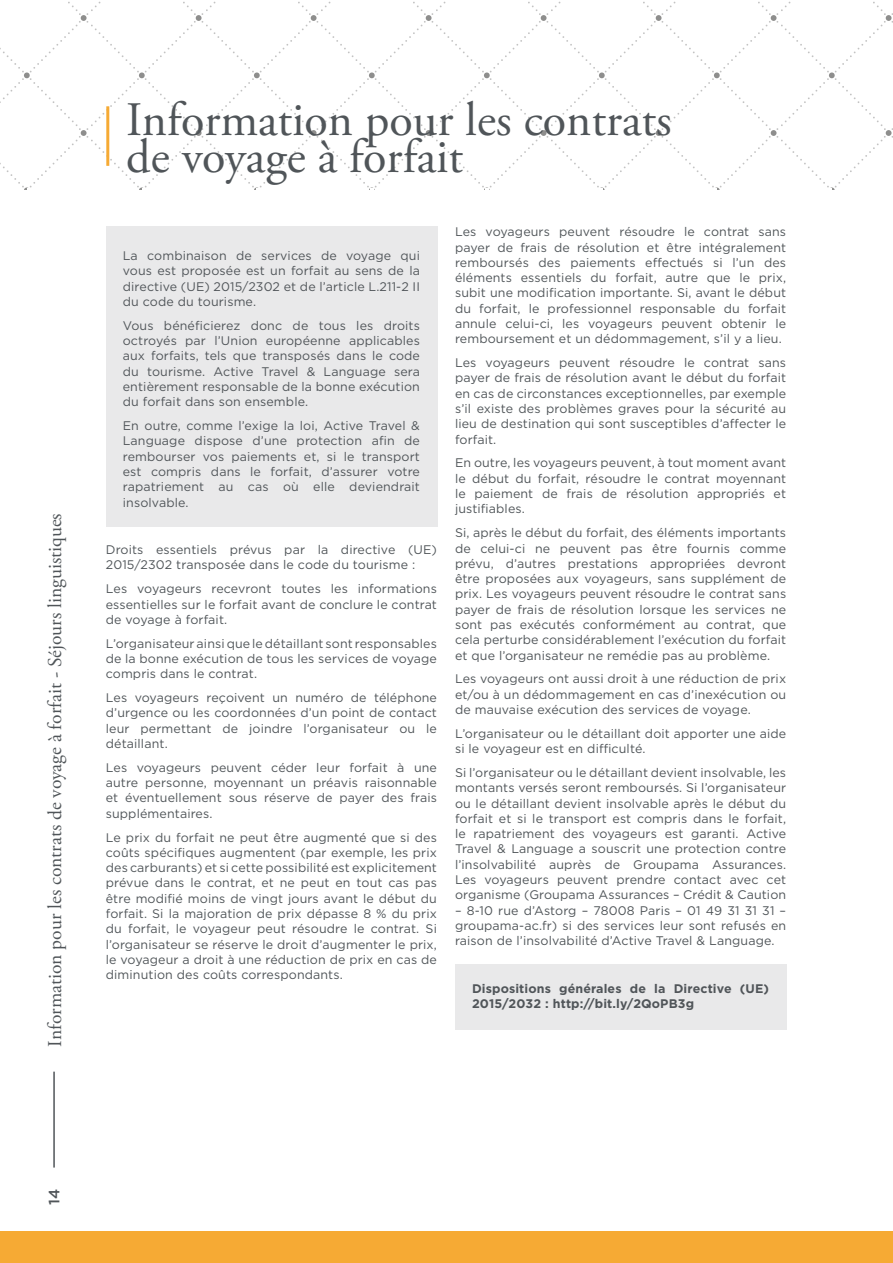
<style>
.page{position:relative;width:893px;height:1263px;background:#fff}
.page>*{position:absolute;margin:0;border:0;box-sizing:border-box;transform-origin:0 0}
.t1{font:48px/37.5px "Adobe Garamond Pro";color:#505559}
.t2{font:19.5px "Adobe Garamond Pro";color:#505559}
.t3{font:500 15px "Gotham";color:#505559}
.t4{font:12.45px/15.3px "Gotham";letter-spacing:.01em;color:#505559;text-align:justify}
.t5{font:700 12.45px/15.3px "Gotham";letter-spacing:.01em;color:#505559}
</style>
<div class="page">
<div style="left:0;top:1231px;width:893px;height:32px;background:#f6aa34"></div>
<div style="left:106px;top:226px;width:331px;height:300px;background:#e9e9ea"></div>
<div style="left:455px;top:964px;width:332px;height:66px;background:#e9e9ea"></div>
<hr style="left:106px;top:106px;width:3px;height:60px;background:#f6aa34">
<hr style="left:53px;top:1071px;width:2px;height:96px;background:#505559">
<h2 class="t2" style="left:43px;top:1046px;width:535px;rotate:-90deg">Information pour les contrats de voyage à forfait - Séjours linguistiques</h2>
<h1 class="t1" style="left:126px;top:102px;width:547px">Information pour les contrats de voyage à forfait</h1>
<p class="t4" style="left:123px;top:248px;width:299px">La combinaison de services de voyage qui vous est proposée est un forfait au sens de la directive (UE) 2015/2302 et de l’article L.211-2 II du code du tourisme.</p>
<p class="t4" style="left:123px;top:317px;width:299px">Vous bénéficierez donc de tous les droits octroyés par l’Union européenne applicables aux forfaits, tels que transposés dans le code du tourisme. Active Travel &amp; Language sera entièrement responsable de la bonne exécution du forfait dans son ensemble.</p>
<p class="t4" style="left:123px;top:418px;width:299px">En outre, comme l’exige la loi, Active Travel &amp; Language dispose d’une protection afin de rembourser vos paiements et, si le transport est compris dans le forfait, d’assurer votre rapatriement au cas où elle deviendrait insolvable.</p>
<p class="t4" style="left:106px;top:542px;width:333px">Droits essentiels prévus par la directive (UE)<br>2015/2302 transposée dans le code du tourisme :</p>
<p class="t4" style="left:106px;top:581px;width:333px">Les voyageurs recevront toutes les informations essentielles sur le forfait avant de conclure le contrat de voyage à forfait.</p>
<p class="t4" style="left:106px;top:635px;width:333px">L’organisateur ainsi que le détaillant sont responsables de la bonne exécution de tous les services de voyage compris dans le contrat.</p>
<p class="t4" style="left:106px;top:690px;width:333px">Les voyageurs reçoivent un numéro de téléphone d’urgence ou les coordonnées d’un point de contact leur permettant de joindre l’organisateur ou le détaillant.</p>
<p class="t4" style="left:106px;top:759px;width:333px">Les voyageurs peuvent céder leur forfait à une autre personne, moyennant un préavis raisonnable et éventuellement sous réserve de payer des frais supplémentaires.</p>
<p class="t4" style="left:106px;top:829px;width:333px">Le prix du forfait ne peut être augmenté que si des coûts spécifiques augmentent (par exemple, les prix des carburants) et si cette possibilité est explicitement prévue dans le contrat, et ne peut en tout cas pas être modifié moins de vingt jours avant le début du forfait. Si la majoration de prix dépasse 8 % du prix du forfait, le voyageur peut résoudre le contrat. Si l’organisateur se réserve le droit d’augmenter le prix, le voyageur a droit à une réduction de prix en cas de diminution des coûts correspondants.</p>
<p class="t4" style="left:455px;top:224px;width:333px">Les voyageurs peuvent résoudre le contrat sans payer de frais de résolution et être intégralement remboursés des paiements effectués si l’un des éléments essentiels du forfait, autre que le prix, subit une modification importante. Si, avant le début du forfait, le professionnel responsable du forfait annule celui-ci, les voyageurs peuvent obtenir le remboursement et un dédommagement, s’il y a lieu.</p>
<p class="t4" style="left:455px;top:355px;width:333px">Les voyageurs peuvent résoudre le contrat sans payer de frais de résolution avant le début du forfait en cas de circonstances exceptionnelles, par exemple s’il existe des problèmes graves pour la sécurité au lieu de destination qui sont susceptibles d’affecter le forfait.</p>
<p class="t4" style="left:455px;top:455px;width:333px">En outre, les voyageurs peuvent, à tout moment avant le début du forfait, résoudre le contrat moyennant le paiement de frais de résolution appropriés et justifiables.</p>
<p class="t4" style="left:455px;top:525px;width:333px">Si, après le début du forfait, des éléments importants de celui-ci ne peuvent pas être fournis comme prévu, d’autres prestations appropriées devront être proposées aux voyageurs, sans supplément de prix. Les voyageurs peuvent résoudre le contrat sans payer de frais de résolution lorsque les services ne sont pas exécutés conformément au contrat, que cela perturbe considérablement l’exécution du forfait et que l’organisateur ne remédie pas au problème.</p>
<p class="t4" style="left:455px;top:671px;width:333px">Les voyageurs ont aussi droit à une réduction de prix et/ou à un dédommagement en cas d’inexécution ou de mauvaise exécution des services de voyage.</p>
<p class="t4" style="left:455px;top:725px;width:333px">L’organisateur ou le détaillant doit apporter une aide si le voyageur est en difficulté.</p>
<p class="t4" style="left:455px;top:765px;width:333px">Si l’organisateur ou le détaillant devient insolvable, les montants versés seront remboursés. Si l’organisateur ou le détaillant devient insolvable après le début du forfait et si le transport est compris dans le forfait, le rapatriement des voyageurs est garanti. Active Travel &amp; Language a souscrit une protection contre l’insolvabilité auprès de Groupama Assurances.<br>Les voyageurs peuvent prendre contact avec cet organisme (Groupama Assurances – Crédit &amp; Caution</p>
<p class="t4" style="left:455px;top:902px;width:333px">– 8-10 rue d’Astorg – 78008 Paris – 01 49 31 31 31 – groupama-ac.fr) si des services leur sont refusés en raison de l’insolvabilité d’Active Travel &amp; Language.</p>
<p class="t5" style="left:472px;top:981px;width:299px">Dispositions générales de la Directive (UE)<br>2015/2032 : http://bit.ly/2QoPB3g</p>
<p class="t3" style="left:44px;top:1205px;width:18px;rotate:-90deg">14</p>
</div>
